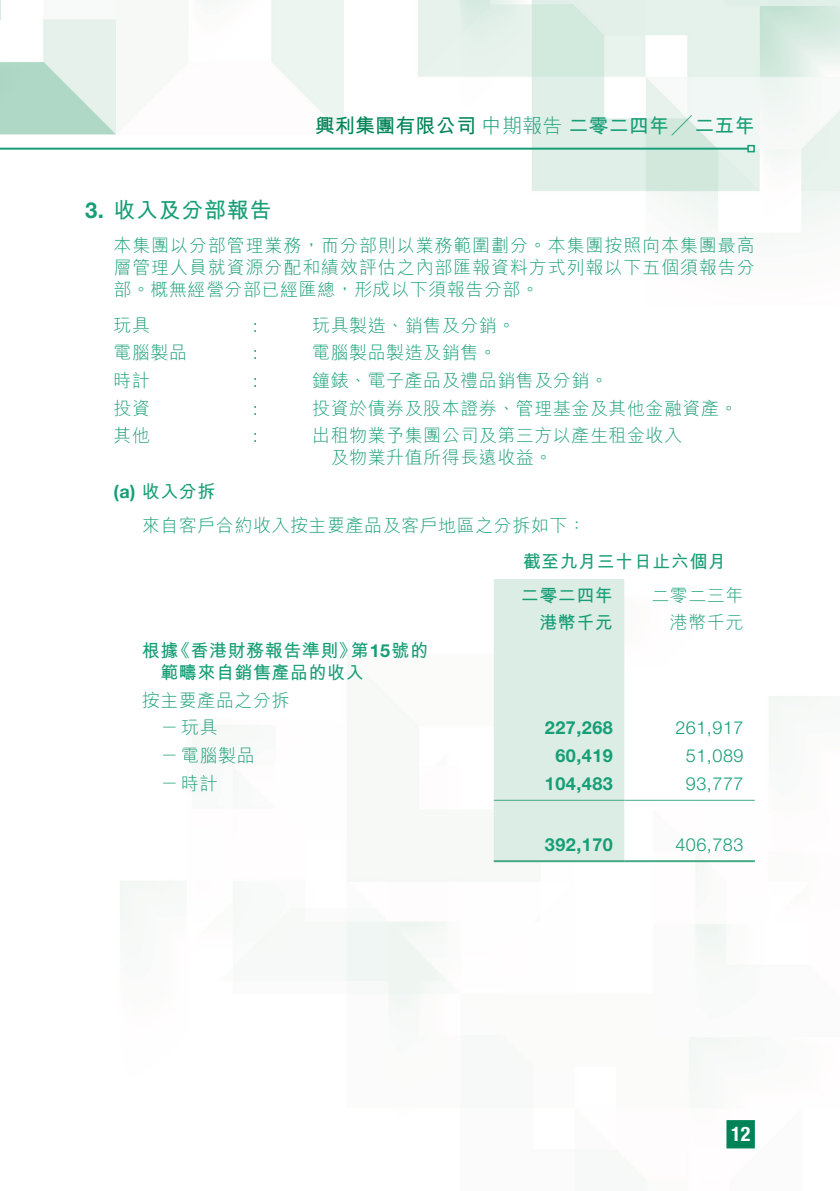
<style>
.page{position:relative;width:840px;height:1191px;background:#fff}
.page>*{position:absolute;margin:0;border:0;box-sizing:border-box;transform-origin:0 0}
.t1{font:700 22px "M Hei HK";letter-spacing:.03em;color:#179e76}
.t2{font:700 20px "M Hei HK";letter-spacing:.01em;color:#179e76}
.t3{font:700 condensed 20px "Helvetica Neue LT Std";color:#fff}
.t4{font:300 18px/22px "M Hei HK";letter-spacing:.03em;color:#179e76;text-align:justify}
.t5{font:700 18px/22px "M Hei HK";letter-spacing:.03em;color:#179e76}
.t6{font:300 18px "Helvetica Neue LT Std";letter-spacing:.03em;color:#179e76}
.t7{font:700 18px "Helvetica Neue LT Std";letter-spacing:.03em;color:#179e76}
.s1{color:#008457}
.s2{font-weight:300}
.s3{font-family:"Helvetica Neue LT Std"}
.s4{font-family:"Helvetica Neue LT Std";font-weight:700}
.s5{font-weight:700}
</style>
<div class="page">
<img style="left:0;top:0;width:839px;height:1152px">
<hr style="left:0;top:148px;width:747px;height:2px;background:#179e76">
<div style="left:747px;top:145px;width:7px;height:7px;border:2px solid #179e76"></div>
<div style="left:727px;top:1121px;width:26px;height:26px;background:#008457"></div>
<div style="left:726px;top:1120px;width:28px;height:28px;border:2px solid #008457"></div>
<div style="left:493px;top:579px;width:131px;height:281px;background:#dbede4"></div>
<hr style="left:493px;top:800px;width:131px;height:1px;background:#46aa86">
<hr style="left:624px;top:800px;width:130px;height:1px;background:#46aa86">
<hr style="left:493px;top:860px;width:131px;height:2px;background:#46aa86">
<hr style="left:624px;top:860px;width:130px;height:2px;background:#46aa86">
<p class="t2" style="left:314px;top:111px;width:441px"><span class="s1">興利集團有限公司</span><span class="s2">中期報告</span>二零二四年 ╱二五年</p>
<p class="t1" style="left:85px;top:194px;width:188px"><span class="s3">3.</span> 收入及分部報告</p>
<p class="t4" style="left:113px;top:234px;width:642px">本集團以分部管理業務，而分部則以業務範圍劃分。本集團按照向本集團最高層管理人員就資源分配和績效評估之內部匯報資料方式列報以下五個須報告分部。概無經營分部已經匯總，形成以下須報告分部。</p>
<p class="t4" style="left:312px;top:314px;width:205px">玩具製造、銷售及分銷。</p>
<p class="t4" style="left:113px;top:314px;width:38px">玩具</p>
<p class="t6" style="left:253px;top:314px;width:7px">:</p>
<p class="t4" style="left:113px;top:341px;width:75px">電腦製品</p>
<p class="t6" style="left:253px;top:342px;width:7px">:</p>
<p class="t4" style="left:312px;top:341px;width:186px">電腦製品製造及銷售。</p>
<p class="t4" style="left:113px;top:369px;width:38px">時計</p>
<p class="t6" style="left:253px;top:370px;width:7px">:</p>
<p class="t4" style="left:312px;top:369px;width:297px">鐘錶、電子產品及禮品銷售及分銷。</p>
<p class="t4" style="left:113px;top:397px;width:38px">投資</p>
<p class="t6" style="left:253px;top:397px;width:7px">:</p>
<p class="t4" style="left:312px;top:397px;width:427px">投資於債券及股本證券、管理基金及其他金融資產。</p>
<p class="t4" style="left:113px;top:424px;width:38px">其他</p>
<p class="t6" style="left:253px;top:425px;width:7px">:</p>
<p class="t4" style="left:312px;top:424px;width:371px">出租物業予集團公司及第三方以產生租金收入</p>
<p class="t4" style="left:330px;top:446px;width:223px">及物業升值所得長遠收益。</p>
<p class="t4" style="left:142px;top:475px;width:445px;line-height:33.4px;text-indent:-28px"><span class="s4">a( )</span> <span class="s5">收入分拆<br></span>來自客戶合約收入按主要產品及客戶地區之分拆如下：</p>
<p class="t5" style="left:522px;top:548px;width:205px">截至九月三十日止六個月</p>
<p class="t4" style="left:651px;top:583px;width:94px">二零二三年</p>
<p class="t5" style="left:520px;top:582px;width:94px">二零二四年</p>
<p class="t5" style="left:172px;top:638px;width:186px">《香港財務報告準則》</p>
<p class="t5" style="left:350px;top:638px;width:79px">第<span class="s3">15</span>號的</p>
<p class="t5" style="left:160px;top:638px;width:205px;text-indent:-19px">根據<br>範疇來自銷售產品的收入</p>
<p class="t4" style="left:142px;top:688px;width:149px">按主要產品之分拆</p>
<p class="t4" style="left:160px;top:716px;width:59px">－玩具</p>
<p class="t4" style="left:160px;top:744px;width:96px">－電腦製品</p>
<p class="t4" style="left:160px;top:771px;width:59px">－時計</p>
<p class="t5" style="left:539px;top:610px;width:75px">港幣千元</p>
<p class="t4" style="left:669px;top:611px;width:75px">港幣千元</p>
<p class="t7" style="left:544px;top:716px;width:70px">227,268</p>
<p class="t6" style="left:675px;top:717px;width:70px">261,917</p>
<p class="t7" style="left:555px;top:744px;width:59px">60,419</p>
<p class="t6" style="left:685px;top:744px;width:59px">51,089</p>
<p class="t7" style="left:544px;top:772px;width:70px">104,483</p>
<p class="t6" style="left:685px;top:772px;width:59px">93,777</p>
<p class="t7" style="left:544px;top:833px;width:70px">392,170</p>
<p class="t6" style="left:675px;top:833px;width:70px">406,783</p>
<p class="t3" style="left:730px;top:1121px;width:21px">12</p>
</div>
